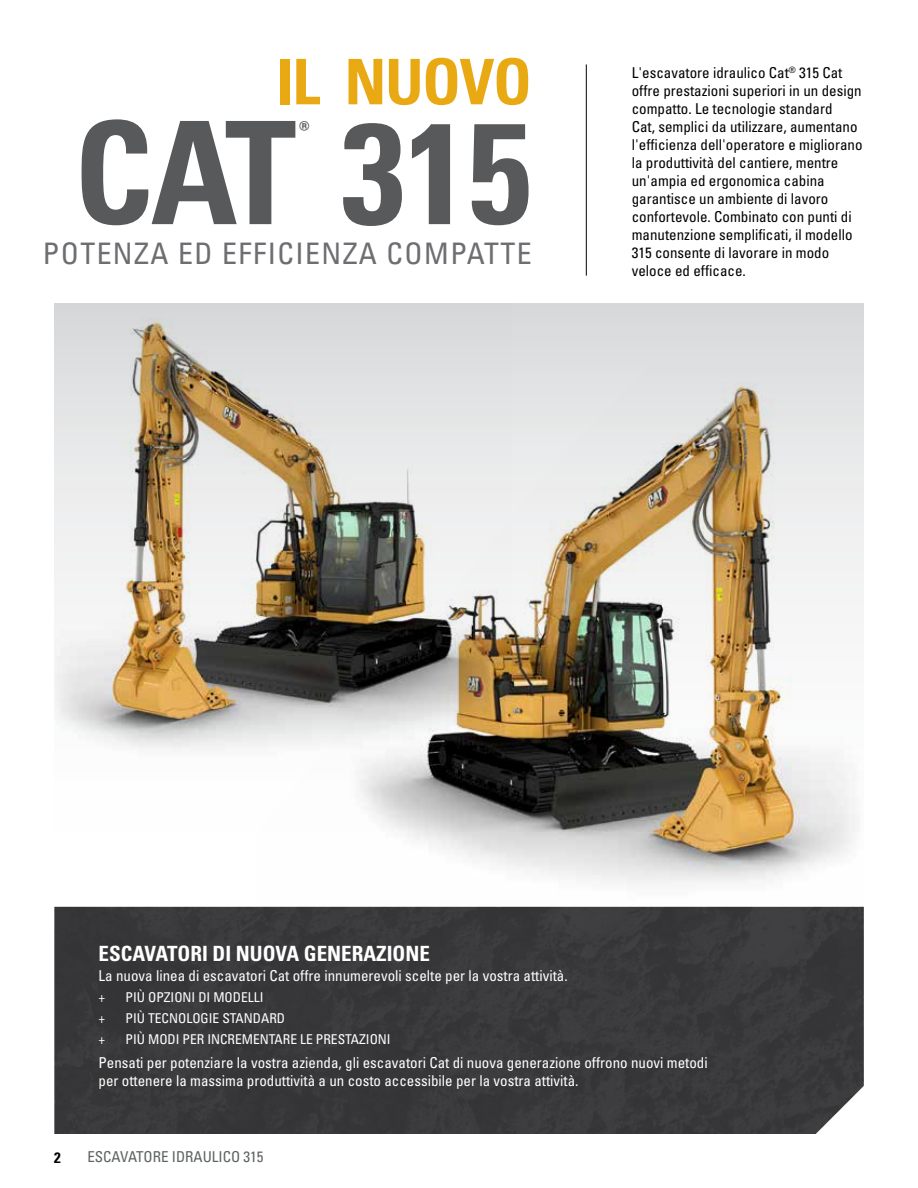
<style>
.page{position:relative;width:918px;height:1188px;background:#fff}
.page>*{position:absolute;margin:0;border:0;box-sizing:border-box;transform-origin:0 0}
.t1{font:142.95px "Univers LTCYR 67 Bold Cond";letter-spacing:-.01em;color:#58595b}
.t2{font:62.85px "Univers LTCYR 67 Bold Cond";letter-spacing:-.02em;color:#e9a913}
.t3{font:condensed 29.7px "Univers LT Std";letter-spacing:.05em;color:#6d6e71}
.t4{font:26.25px "Univers LTCYR 67 Bold Cond";color:#58595b}
.Body_copy_white{font:21px "Univers LTCYR 67 Bold Cond";color:#fff}
.Body_copy{font:condensed 15px/18px "Univers LT Std";color:#000}
.Body_copy_white-2{font:condensed 15px/18px "Univers LT Std";color:#fff}
.t5{font:condensed 15px "Univers LT Std";color:#5e6263}
.t6{font:15px "Univers LTCYR 67 Bold Cond";color:#000}
.t7{font:condensed 13.5px "Univers LT Std";color:#fff}
</style>
<div class="page">
<img style="left:54px;top:303px;width:810px;height:604px">
<div style="left:54px;top:907px;width:810px;height:227px;background:#39383a"></div>
<hr style="left:586px;top:64px;width:1px;height:212px;background:#000">
<p class="t2" style="left:276px;top:43px;width:257px">IL NUOVO</p>
<p class="t1" style="left:74px;top:86px;width:459px">CAT 315</p>
<p class="t4" style="left:299px;top:115px;width:12px">®</p>
<p class="t3" style="left:43px;top:234px;width:490px">POTENZA ED EFFICIENZA COMPATTE</p>
<p class="Body_copy" style="left:632px;top:63px;width:232px">L'escavatore idraulico Cat<sup>®</sup> 315 Cat offre prestazioni superiori in un design compatto. Le tecnologie standard<br>Cat, semplici da utilizzare, aumentano l'efficienza dell'operatore e migliorano la produttività del cantiere, mentre un'ampia ed ergonomica cabina garantisce un ambiente di lavoro confortevole. Combinato con punti di manutenzione semplificati, il modello 315 consente di lavorare in modo veloce ed efficace.</p>
<p class="Body_copy_white" style="left:99px;top:941px;width:333px">ESCAVATORI DI NUOVA GENERAZIONE</p>
<p class="Body_copy_white-2" style="left:99px;top:966px;width:471px">La nuova linea di escavatori Cat offre innumerevoli scelte per la vostra attività.</p>
<p class="t7" style="left:99px;top:988px;width:8px">+</p>
<p class="t7" style="left:126px;top:988px;width:139px">PIÙ OPZIONI DI MODELLI</p>
<p class="t7" style="left:99px;top:1009px;width:8px">+</p>
<p class="t7" style="left:126px;top:1009px;width:161px">PIÙ TECNOLOGIE STANDARD</p>
<p class="t7" style="left:99px;top:1030px;width:8px">+</p>
<p class="t7" style="left:126px;top:1030px;width:267px">PIÙ MODI PER INCREMENTARE LE PRESTAZIONI</p>
<p class="Body_copy_white-2" style="left:99px;top:1054px;width:611px">Pensati per potenziare la vostra azienda, gli escavatori Cat di nuova generazione offrono nuovi metodi per ottenere la massima produttività a un costo accessibile per la vostra attività.</p>
<p class="t6" style="left:54px;top:1148px;width:8px">2</p>
<p class="t5" style="left:87px;top:1147px;width:178px">ESCAVATORE IDRAULICO 315</p>
</div>
